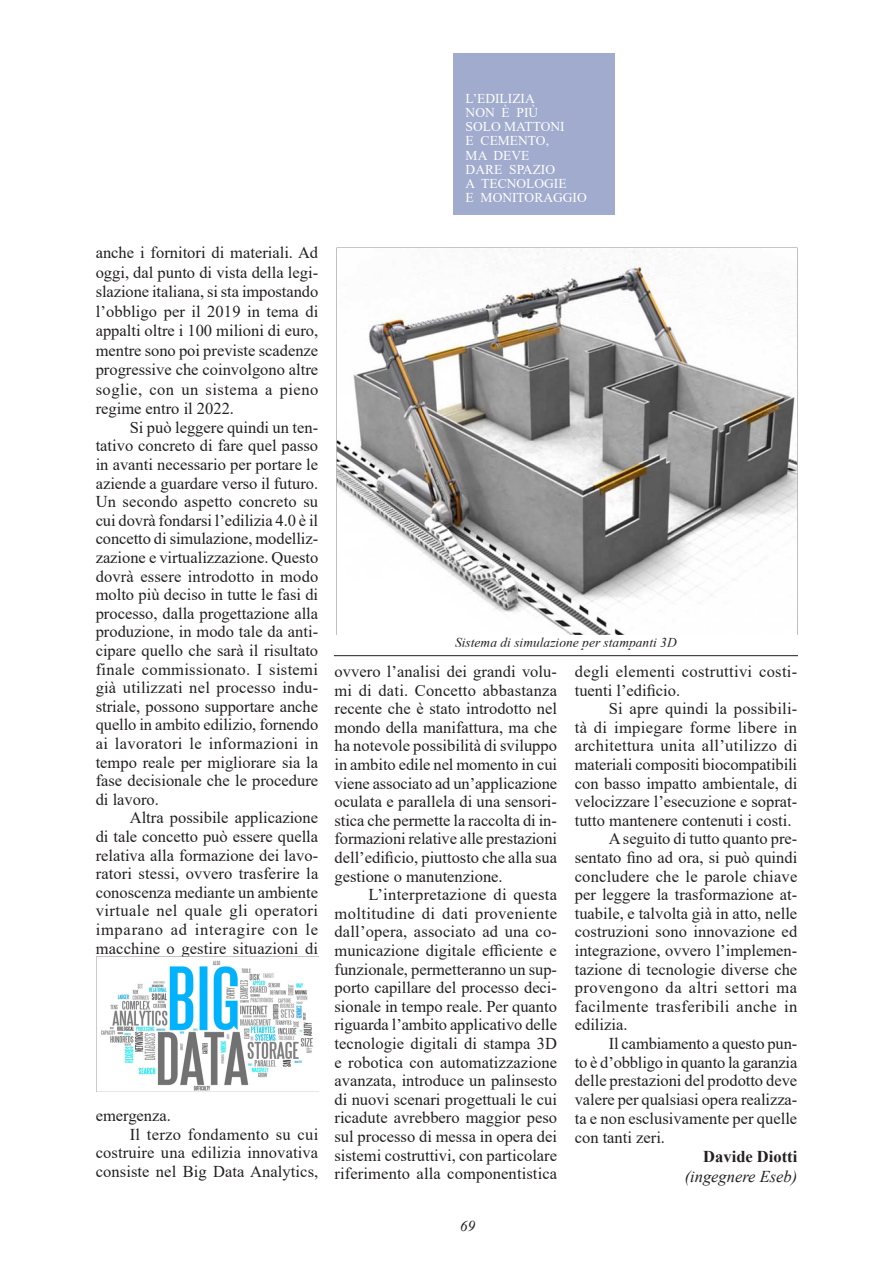
<style>
.page{position:relative;width:893px;height:1263px;background:#fff}
.page>*{position:absolute;margin:0;border:0;box-sizing:border-box;transform-origin:0 0}
.Testo{font:16.5px/18.6px "Times New Roman";color:#231f20;text-align:justify}
.Testo-2{font:16.5px/18.6px "Times New Roman";letter-spacing:.02em;color:#231f20}
.Testo-3{font:italic 16.5px "Times New Roman";color:#231f20}
.Testo-4{font:700 16.5px "Times New Roman";color:#231f20}
.Corpo_testo{font:italic 15px "Times New Roman";color:#231f20}
.Didascalia{font:13.5px "Times New Roman";color:#fff}
.DidaFoto{font:italic 13.5px "Times New Roman";color:#231f20}
</style>
<div class="page">
<img style="left:336px;top:248px;width:461px;height:387px">
<div style="left:453px;top:54px;width:161px;height:161px;background:#a0abcd"></div>
<img style="left:96px;top:956px;width:222px;height:136px">
<hr style="left:334px;top:655px;width:464px;height:1px;background:#231f20">
<svg style="left:451px;top:617px;width:229px;height:40px"></svg>
<p class="Didascalia" style="left:466px;top:89px;width:71px">L’EDILIZIA</p>
<p class="Didascalia" style="left:466px;top:103px;width:74px">NON È PIÙ</p>
<p class="Didascalia" style="left:466px;top:117px;width:101px">SOLO MATTONI</p>
<p class="Didascalia" style="left:466px;top:131px;width:85px">E CEMENTO,</p>
<p class="Didascalia" style="left:466px;top:146px;width:65px">MA DEVE</p>
<p class="Didascalia" style="left:466px;top:160px;width:91px">DARE SPAZIO</p>
<p class="Didascalia" style="left:466px;top:174px;width:102px">A TECNOLOGIE</p>
<p class="Didascalia" style="left:466px;top:188px;width:123px">E MONITORAGGIO</p>
<p class="Testo" style="left:96px;top:242px;width:224px;line-height:19.5px">anche i fornitori di materiali. Ad oggi, dal punto di vista della legi&shy;slazione italiana, si sta impostando l’obbligo per il 2019 in tema di appalti oltre i 100 milioni di euro, mentre sono poi previste scadenze progressive che coinvolgono altre soglie, con un sistema a pieno regime entro il 2022.</p>
<p class="Testo" style="left:96px;top:417px;width:224px;text-indent:34px">Si può leggere quindi un ten&shy;tativo concreto di fare quel passo in avanti necessario per portare le aziende a guardare verso il futuro.<br>Un secondo aspetto concreto su cui dovrà fondarsi l’edilizia 4.0 è il concetto di simulazione, modelliz&shy;zazione e virtualizzazione. Questo dovrà essere introdotto in modo molto più deciso in tutte le fasi di processo, dalla progettazione alla produzione, in modo tale da anti&shy;cipare quello che sarà il risultato finale commissionato. I sistemi già utilizzati nel processo indu&shy;striale, possono supportare anche quello in ambito edilizio, fornendo ai lavoratori le informazioni in tempo reale per migliorare sia la fase decisionale che le procedure di lavoro.</p>
<p class="Testo" style="left:96px;top:808px;width:224px;text-indent:34px">Altra possibile applicazione di tale concetto può essere quella relativa alla formazione dei lavo&shy;ratori stessi, ovvero trasferire la conoscenza mediante un ambiente virtuale nel quale gli operatori imparano ad interagire con le macchine o gestire situazioni di</p>
<p class="Testo" style="left:96px;top:1105px;width:77px">emergenza.</p>
<p class="Testo" style="left:96px;top:1124px;width:224px;text-indent:34px">Il terzo fondamento su cui costruire una edilizia innovativa consiste nel Big Data Analytics,</p>
<p class="DidaFoto" style="left:455px;top:633px;width:223px">Sistema di simulazione per stampanti 3D</p>
<p class="Testo" style="left:335px;top:662px;width:224px">ovvero l’analisi dei grandi volu&shy;mi di dati. Concetto abbastanza recente che è stato introdotto nel mondo della manifattura, ma che ha notevole possibilità di sviluppo in ambito edile nel momento in cui viene associato ad un’applicazione oculata e parallela di una sensori&shy;stica che permette la raccolta di in&shy;formazioni relative alle prestazioni dell’edificio, piuttosto che alla sua gestione o manutenzione.</p>
<p class="Testo" style="left:335px;top:885px;width:224px;text-indent:34px">L’interpretazione di questa moltitudine di dati proveniente dall’opera, associato ad una co&shy;municazione digitale efficiente e funzionale, permetteranno un sup&shy;porto capillare del processo deci&shy;sionale in tempo reale. Per quanto riguarda l’ambito applicativo delle tecnologie digitali di stampa 3D e robotica con automatizzazione avanzata, introduce un palinsesto di nuovi scenari progettuali le cui ricadute avrebbero maggior peso sul processo di messa in opera dei sistemi costruttivi, con particolare riferimento alla componentistica</p>
<p class="Corpo_testo" style="left:460px;top:1215px;width:16px">69</p>
<p class="Testo-2" style="left:575px;top:662px;width:224px">degli elementi costruttivi costi&shy;tuenti l’edificio.</p>
<p class="Testo" style="left:575px;top:699px;width:224px;text-indent:34px">Si apre quindi la possibili&shy;tà di impiegare forme libere in architettura unita all’utilizzo di materiali compositi biocompatibili con basso impatto ambientale, di velocizzare l’esecuzione e soprat&shy;tutto mantenere contenuti i costi.</p>
<p class="Testo" style="left:575px;top:829px;width:224px;text-indent:34px">A seguito di tutto quanto pre&shy;sentato fino ad ora, si può quindi concludere che le parole chiave per leggere la trasformazione at&shy;tuabile, e talvolta già in atto, nelle costruzioni sono innovazione ed integrazione, ovvero l’implemen&shy;tazione di tecnologie diverse che provengono da altri settori ma facilmente trasferibili anche in edilizia.</p>
<p class="Testo" style="left:575px;top:1033px;width:224px;text-indent:34px">Il cambiamento a questo pun&shy;to è d’obbligo in quanto la garanzia delle prestazioni del prodotto deve valere per qualsiasi opera realizza&shy;ta e non esclusivamente per quelle con tanti zeri.</p>
<p class="Testo-4" style="left:703px;top:1145px;width:95px">Davide Diotti</p>
<p class="Testo-3" style="left:685px;top:1165px;width:114px">(ingegnere Eseb)</p>
</div>
